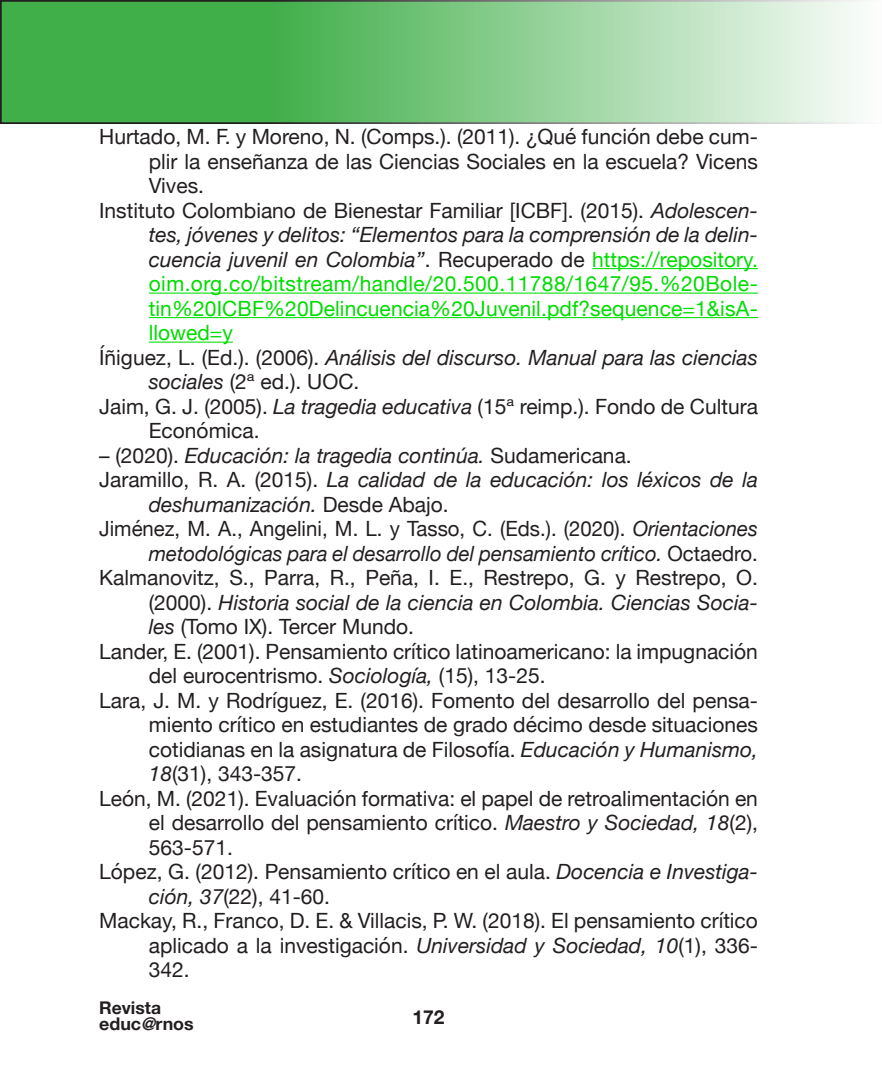
<style>
.page{position:relative;width:882px;height:1071px;background:#fff}
.page>*{position:absolute;margin:0;border:0;box-sizing:border-box;transform-origin:0 0}
.t1{font:21px/24.5px "Helvetica Neue";color:#231f20;text-align:justify}
.t2{font:italic 21px/24.5px "Helvetica Neue";color:#231f20}
.t3{font:21px/24.5px "Helvetica Neue";letter-spacing:.005em;color:#00dc00;text-align:justify}
.t4{font:700 19.25px "Helvetica Neue";color:#231f20}
.t5{font:700 17.5px/15.8px "Helvetica Neue";color:#231f20}
.s1{color:#231f20}
.s2{font-style:italic;color:#231f20}
.s3{font-style:normal}
.s4{font-style:italic}
</style>
<div class="page">
<svg style="left:3px;top:3px;width:852px;height:118px;background:#7ec884"></svg>
<div style="left:0;top:0;width:882px;height:124px;border:2px solid #231f20"></div>
<hr style="left:592px;top:268px;width:166px;height:1px;background:#00dc00">
<hr style="left:149px;top:293px;width:609px;height:1px;background:#00dc00">
<hr style="left:149px;top:317px;width:609px;height:1px;background:#00dc00">
<hr style="left:149px;top:342px;width:84px;height:1px;background:#00dc00">
<p class="t1" style="left:149px;top:125px;width:611px;text-indent:-50px">Hurtado, M. F. y Moreno, N. (Comps.). (2011). ¿Qué función debe cum&shy;plir la enseñanza de las Ciencias Sociales en la escuela? Vicens Vives.</p>
<p class="t3" style="left:149px;top:199px;width:611px;text-indent:-50px"><span class="s1">Instituto Colombiano de Bienestar Familiar [ICBF]. (2015).</span> <span class="s2">Adolescen&shy;tes, jóvenes y delitos: “Elementos para la comprensión de la delin&shy;cuencia juvenil en Colombia”</span><span class="s1">. Recuperado de</span> https://repository. oim.org.co/bitstream/handle/20.500.11788/1647/95.%20Bole&shy;tin%20ICBF%20Delincuencia%20Juvenil.pdf?sequence=1&amp;isA&shy;llowed=y</p>
<p class="t2" style="left:149px;top:346px;width:611px;text-indent:-50px"><span class="s3">Íñiguez, L. (Ed.). (2006).</span> Análisis del discurso. Manual para las ciencias sociales <span class="s3">(2ª ed.). UOC.</span></p>
<p class="t1" style="left:149px;top:395px;width:611px;text-indent:-50px">Jaim, G. J. (2005). <span class="s4">La tragedia educativa</span> (15ª reimp.). Fondo de Cultura<br>Económica.</p>
<p class="t2" style="left:99px;top:444px;width:534px"><span class="s3">– (2020).</span> Educación: la tragedia continúa. <span class="s3">Sudamericana.</span></p>
<p class="t2" style="left:149px;top:468px;width:611px;text-indent:-50px"><span class="s3">Jaramillo, R. A. (2015).</span> La calidad de la educación: los léxicos de la deshumanización. <span class="s3">Desde Abajo.</span></p>
<p class="t2" style="left:99px;top:517px;width:660px;text-align:right"><span class="s3">Jiménez, M. A., Angelini, M. L. y Tasso, C. (Eds.). (2020).</span> Orientaciones metodológicas para el desarrollo del pensamiento crítico. <span class="s3">Octaedro.</span></p>
<p class="t1" style="left:149px;top:566px;width:611px;text-indent:-50px">Kalmanovitz, S., Parra, R., Peña, I. E., Restrepo, G. y Restrepo, O. (2000). <span class="s4">Historia social de la ciencia en Colombia. Ciencias Socia&shy;les</span> (Tomo IX). Tercer Mundo.</p>
<p class="t1" style="left:149px;top:640px;width:611px;text-indent:-50px">Lander, E. (2001). Pensamiento crítico latinoamericano: la impugnación del eurocentrismo. <span class="s4">Sociología,</span> (15), 13-25.</p>
<p class="t1" style="left:149px;top:689px;width:611px;text-indent:-50px">Lara, J. M. y Rodríguez, E. (2016). Fomento del desarrollo del pensa&shy;miento crítico en estudiantes de grado décimo desde situaciones cotidianas en la asignatura de Filosofía. <span class="s4">Educación y Humanismo, 18</span>(31), 343-357.</p>
<p class="t1" style="left:149px;top:787px;width:611px;text-indent:-50px">León, M. (2021). Evaluación formativa: el papel de retroalimentación en el desarrollo del pensamiento crítico. <span class="s4">Maestro y Sociedad, 18</span>(2), 563-571.</p>
<p class="t1" style="left:149px;top:860px;width:611px;text-indent:-50px">López, G. (2012). Pensamiento crítico en el aula. <span class="s4">Docencia e Investiga&shy;ción, 37</span>(22), 41-60.</p>
<p class="t1" style="left:149px;top:909px;width:611px;text-indent:-50px">Mackay, R., Franco, D. E. &amp; Villacis, P. W. (2018). El pensamiento crítico aplicado a la investigación. <span class="s4">Universidad y Sociedad, 10</span>(1), 336- 342.</p>
<p class="t5" style="left:99px;top:1000px;width:96px">Revista educ<span class="s4">@</span>rnos</p>
<p class="t4" style="left:413px;top:1002px;width:34px">172</p>
</div>
